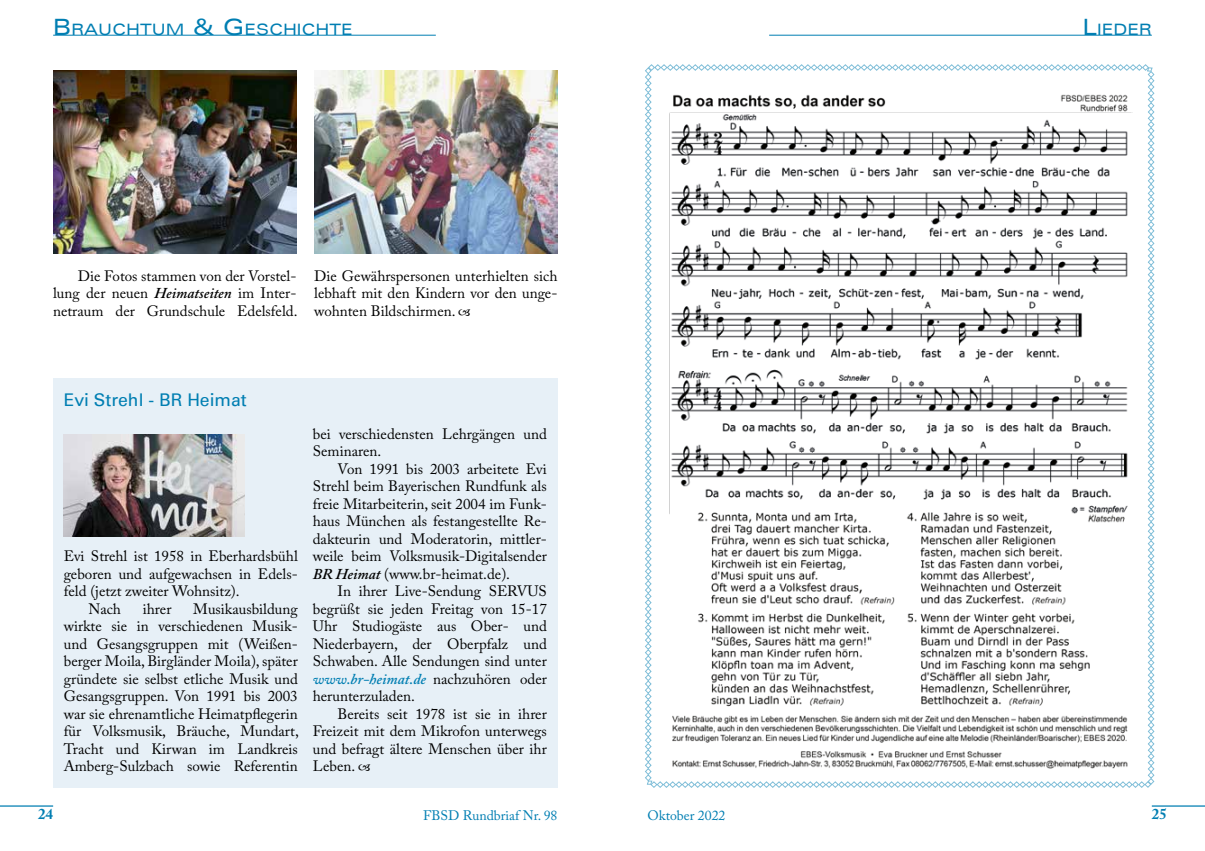
<style>
.page{position:relative;width:1205px;height:851px;background:#fff}
.page>*{position:absolute;margin:0;border:0;box-sizing:border-box;transform-origin:0 0}
.t1{font:17.5px "Univers";color:#007eb2}
.t2{font:expanded 15.75px "Univers";color:#007eb2}
.t3{font:15px/17.5px "Adobe Caslon Pro";color:#000;text-align:justify}
.t4{font:700 15px "Adobe Caslon Pro";color:#007eb2}
.t5{font:13.75px "Adobe Caslon Pro";color:#007eb2}
.s1{font-size:22.5px}
.s2{font-weight:600;font-style:italic}
.s3{font-weight:600;font-style:italic;color:#007eb2}
</style>
<div class="page">
<hr style="left:0;top:805px;width:53px;height:1px;background:#007eb2">
<hr style="left:1152px;top:805px;width:53px;height:1px;background:#007eb2">
<hr style="left:53px;top:35px;width:383px;height:1px;background:#007eb2">
<div style="left:53px;top:378px;width:504px;height:409px;background:#e7f0f7"></div>
<img style="left:64px;top:434px;width:180px;height:102px">
<img style="left:53px;top:71px;width:243px;height:182px">
<img style="left:314px;top:71px;width:243px;height:182px">
<hr style="left:769px;top:35px;width:383px;height:1px;background:#007eb2">
<svg style="left:645px;top:64px;width:509px;height:724px"></svg>
<img style="left:667px;top:81px;width:465px;height:696px">
<p class="t2" style="left:53px;top:20px;width:301px"><span class="s1">B</span>RAUCHTUM <span class="s1">&amp; G</span>ESCHICHTE</p>
<p class="t3" style="left:53px;top:267px;width:246px;text-indent:25px">Die Fotos stammen von der Vorstel&shy;lung der neuen <span class="s2">Heimatseiten</span> im Inter&shy;netraum der Grundschule Edelsfeld.</p>
<p class="t3" style="left:314px;top:267px;width:245px">Die Gewährspersonen unterhielten sich lebhaft mit den Kindern vor den unge&shy;wohnten Bildschirmen.</p>
<p class="t1" style="left:64px;top:389px;width:184px">Evi Strehl - BR Heimat</p>
<p class="t3" style="left:64px;top:547px;width:235px">Evi Strehl ist 1958 in Eberhardsbühl</p>
<p class="t3" style="left:64px;top:564px;width:235px">geboren und aufgewachsen in Edels-</p>
<p class="t3" style="left:64px;top:582px;width:177px">feld (jetzt zweiter Wohnsitz).</p>
<p class="t3" style="left:89px;top:599px;width:34px">Nach</p>
<p class="t3" style="left:143px;top:599px;width:30px">ihrer</p>
<p class="t3" style="left:64px;top:599px;width:237px;text-indent:129px">Musikausbildung wirkte sie in verschiedenen Musik&shy;und Gesangsgruppen mit (Weißen&shy;berger Moila, Birgländer Moila), später gründete sie selbst etliche Musik und Gesangsgruppen. Von 1991 bis 2003 war sie ehrenamtliche Heimatpflegerin für Volksmusik, Bräuche, Mundart, Tracht und Kirwan im Landkreis Amberg-Sulzbach sowie Referentin</p>
<p class="t3" style="left:313px;top:424px;width:235px">bei verschiedensten Lehrgängen und<br>Seminaren.</p>
<p class="t3" style="left:313px;top:459px;width:235px;text-indent:25px">Von 1991 bis 2003 arbeitete Evi Strehl beim Bayerischen Rundfunk als freie Mitarbeiterin, seit 2004 im Funk&shy;haus München als festangestellte Re&shy;dakteurin und Moderatorin, mittler&shy;weile beim Volksmusik-Digitalsender <span class="s2">BR Heimat</span> (www.br-heimat.de).</p>
<p class="t3" style="left:313px;top:582px;width:235px;text-indent:25px">In ihrer Live-Sendung SERVUS begrüßt sie jeden Freitag von 15-17<br>Uhr Studiogäste aus Ober- und Niederbayern, der Oberpfalz und Schwaben. Alle Sendungen sind unter <span class="s3">www.br-heimat.de</span> nachzuhören oder herunterzuladen.</p>
<p class="t3" style="left:313px;top:704px;width:235px;text-indent:25px">Bereits seit 1978 ist sie in ihrer Freizeit mit dem Mikrofon unterwegs und befragt ältere Menschen über ihr Leben.</p>
<p class="t2" style="left:1082px;top:20px;width:71px"><span class="s1">L</span>IEDER</p>
<p class="t4" style="left:38px;top:805px;width:16px">24</p>
<p class="t5" style="left:423px;top:807px;width:136px">FBSD Rundbriaf Nr. 98</p>
<p class="t5" style="left:647px;top:807px;width:79px">Oktober 2022</p>
<p class="t4" style="left:1152px;top:805px;width:16px">25</p>
</div>
